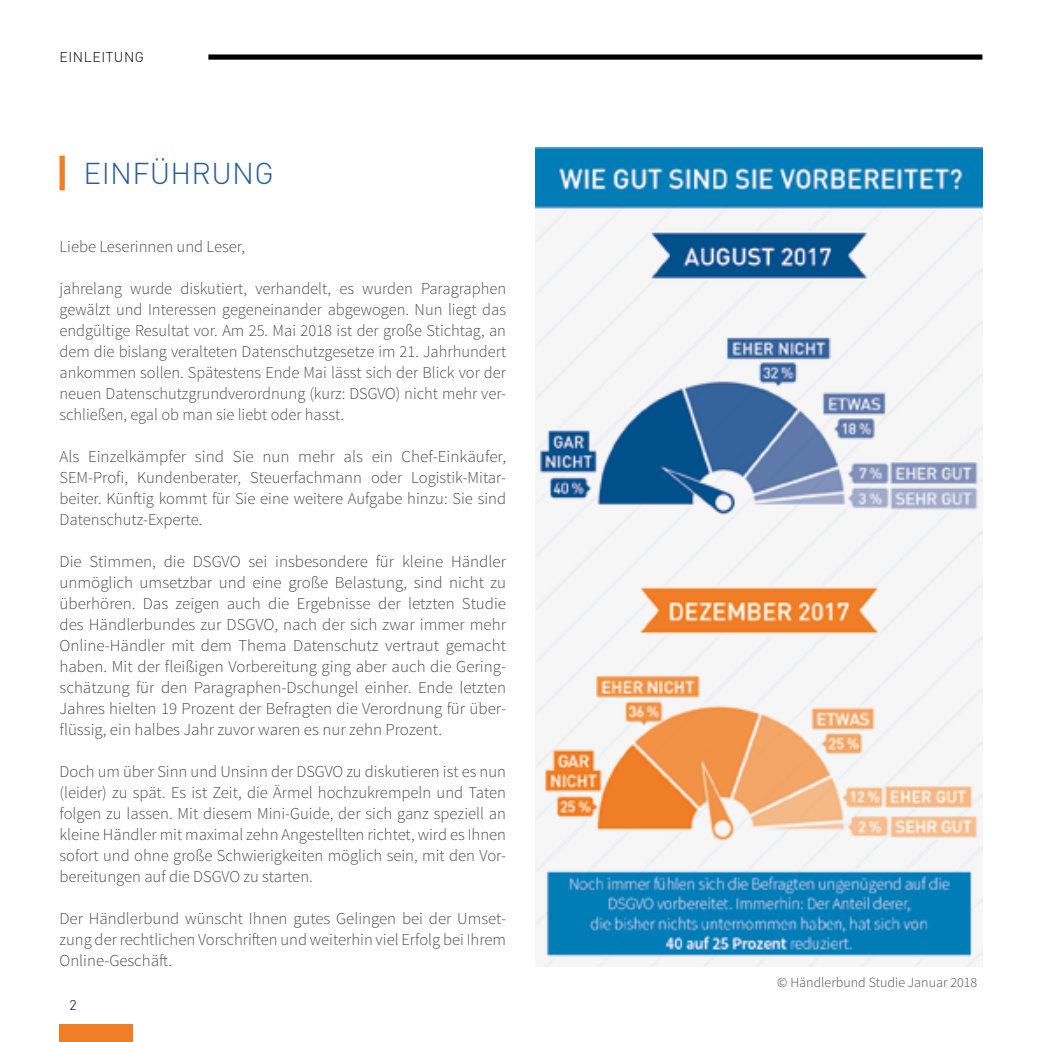
<style>
.page{position:relative;width:1042px;height:1042px;background:#fff}
.page>*{position:absolute;margin:0;border:0;box-sizing:border-box;transform-origin:0 0}
.t1{font:300 29.75px "DIN Pro";letter-spacing:.01em;color:#275d96}
.t2{font:300 16.62px/21px "Source Sans Pro";color:#4a4a49;text-align:justify}
.t3{font:300 14px "Source Sans Pro";color:#4a4a49}
.t4{font:300 14px "DIN Pro";letter-spacing:.04em;color:#000}
</style>
<div class="page">
<div style="left:208px;top:54px;width:774px;height:6px;background:#000"></div>
<div style="left:60px;top:1024px;width:73px;height:18px;background:#f07e26"></div>
<div style="left:60px;top:156px;width:5px;height:34px;background:#f07e26"></div>
<img style="left:536px;top:148px;width:446px;height:818px">
<p class="t4" style="left:60px;top:48px;width:86px">EINLEITUNG</p>
<h1 class="t1" style="left:84px;top:153px;width:192px">EINFÜHRUNG</h1>
<p class="t2" style="left:60px;top:236px;width:187px">Liebe Leserinnen und Leser,</p>
<p class="t2" style="left:60px;top:278px;width:448px">jahrelang wurde diskutiert, verhandelt, es wurden Paragraphen gewälzt und Interessen gegeneinander abgewogen. Nun liegt das endgültige Resultat vor. Am 25. Mai 2018 ist der große Stichtag, an dem die bislang veralteten Datenschutzgesetze im 21. Jahrhundert ankommen sollen. Spätestens Ende Mai lässt sich der Blick vor der neuen Datenschutzgrundverordnung (kurz: DSGVO) nicht mehr ver&shy;schließen, egal ob man sie liebt oder hasst.</p>
<p class="t2" style="left:60px;top:446px;width:448px">Als Einzelkämpfer sind Sie nun mehr als ein Chef-Einkäufer, SEM-Profi, Kundenberater, Steuerfachmann oder Logistik-Mitar&shy;beiter. Künftig kommt für Sie eine weitere Aufgabe hinzu: Sie sind Datenschutz-Experte.</p>
<p class="t2" style="left:60px;top:551px;width:448px">Die Stimmen, die DSGVO sei insbesondere für kleine Händler unmöglich umsetzbar und eine große Belastung, sind nicht zu überhören. Das zeigen auch die Ergebnisse der letzten Studie des Händlerbundes zur DSGVO, nach der sich zwar immer mehr Online-Händler mit dem Thema Datenschutz vertraut gemacht haben. Mit der fleißigen Vorbereitung ging aber auch die Gering&shy;schätzung für den Paragraphen-Dschungel einher. Ende letzten Jahres hielten 19 Prozent der Befragten die Verordnung für über&shy;flüssig, ein halbes Jahr zuvor waren es nur zehn Prozent.</p>
<p class="t2" style="left:60px;top:761px;width:448px">Doch um über Sinn und Unsinn der DSGVO zu diskutieren ist es nun (leider) zu spät. Es ist Zeit, die Ärmel hochzukrempeln und Taten folgen zu lassen. Mit diesem Mini-Guide, der sich ganz speziell an kleine Händler mit maximal zehn Angestellten richtet, wird es Ihnen sofort und ohne große Schwierigkeiten möglich sein, mit den Vor&shy;bereitungen auf die DSGVO zu starten.</p>
<p class="t2" style="left:60px;top:908px;width:448px">Der Händlerbund wünscht Ihnen gutes Gelingen bei der Umset&shy;zung der rechtlichen Vorschriften und weiterhin viel Erfolg bei Ihrem Online-Geschäft.</p>
<p class="t4" style="left:69px;top:995px;width:9px">2</p>
<p class="t3" style="left:777px;top:974px;width:201px">© Händlerbund Studie Januar 2018</p>
</div>
